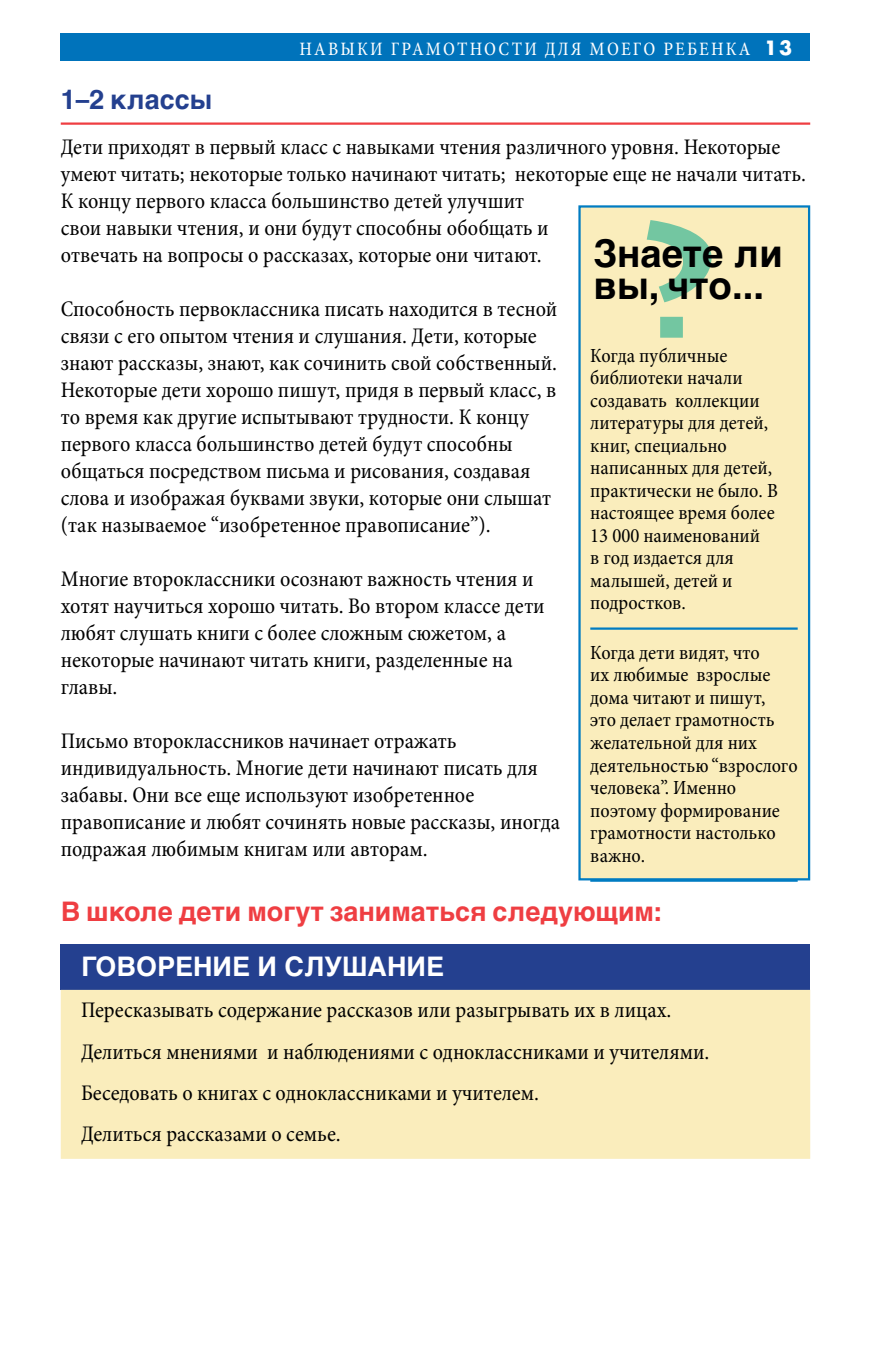
<style>
.page{position:relative;width:871px;height:1357px;background:#fff}
.page>*{position:absolute;margin:0;border:0;box-sizing:border-box;transform-origin:0 0}
.t1{font:700 162px "Lithos Pro";color:#73c6a1}
.t2{font:700 38.25px/31.5px "Helvetica Cyr";color:#000}
.t3{font:700 27px "Helvetica Cyr";color:#ef3e42}
.t4{font:700 27px "Helvetica Cyr";color:#fff}
.t5{font:700 27px "Helvetica Cyr";color:#24408f}
.t6{font:condensed 22.5px/27px "Minion Pro";color:#000}
.t7{font:condensed 20.25px/22.5px "Minion Pro";color:#000}
.t8{font:condensed 19.12px "Minion Pro";letter-spacing:.11em;color:#fff}
.s1{font-family:"Futura";font-weight:700;font-stretch:normal}
</style>
<div class="page">
<hr style="left:61px;top:122px;width:749px;height:3px;background:#ef3e42">
<div style="left:61px;top:944px;width:749px;height:46px;background:#24408f"></div>
<div style="left:61px;top:990px;width:749px;height:169px;background:#faedbc"></div>
<div style="left:61px;top:34px;width:749px;height:27px;background:#0073bb"></div>
<div style="left:579px;top:206px;width:230px;height:673px;background:#faedbc"></div>
<div style="left:578px;top:205px;width:232px;height:675px;border:2px solid #007cc2"></div>
<hr style="left:590px;top:627px;width:207px;height:3px;background:#007cc2">
<hr style="left:590px;top:879px;width:207px;height:3px;background:#007cc2">
<p class="t8" style="left:299px;top:37px;width:494px">НАВЫКИ ГРАМОТНОСТИ ДЛЯ МОЕГО РЕБЕНКА <span class="s1">13</span></p>
<p class="t5" style="left:61px;top:84px;width:153px">1–2 классы</p>
<p class="t6" style="left:61px;top:134px;width:747px">Дети приходят в первый класс с навыками чтения различного уровня. Некоторые умеют читать; некоторые только начинают читать; некоторые еще не начали читать.<br>К концу первого класса большинство детей улучшит<br>свои навыки чтения, и они будут способны обобщать и<br>отвечать на вопросы о рассказах, которые они читают.</p>
<p class="t6" style="left:61px;top:296px;width:498px">Способность первоклассника писать находится в тесной связи с его опытом чтения и слушания. Дети, которые знают рассказы, знают, как сочинить свой собственный.<br>Некоторые дети хорошо пишут, придя в первый класс, в то время как другие испытывают трудности. К концу первого класса большинство детей будут способны общаться посредством письма и рисования, создавая слова и изображая буквами звуки, которые они слышат (так называемое “изобретенное правописание”).</p>
<p class="t6" style="left:61px;top:566px;width:485px">Многие второклассники осознают важность чтения и хотят научиться хорошо читать. Во втором классе дети любят слушать книги с более сложным сюжетом, а некоторые начинают читать книги, разделенные на главы.</p>
<p class="t6" style="left:61px;top:728px;width:501px">Письмо второклассников начинает отражать индивидуальность. Многие дети начинают писать для забавы. Они все еще используют изобретенное правописание и любят сочинять новые рассказы, иногда подражая любимым книгам или авторам.</p>
<h1 class="t1" style="left:641px;top:184px;width:81px">?</h1>
<h2 class="t2" style="left:593px;top:238px;width:191px">Знаете ли вы, что...</h2>
<p class="t7" style="left:590px;top:345px;width:189px">Когда публичные библиотеки начали создавать коллекции литературы для детей, книг, специально написанных для детей, практически не было. В настоящее время более<br>13 000 наименований<br>в год издается для малышей, детей и подростков.</p>
<p class="t7" style="left:590px;top:642px;width:209px">Когда дети видят, что<br>их любимые взрослые дома читают и пишут,<br>это делает грамотность желательной для них деятельностью “взрослого человека”. Именно поэтому формирование грамотности настолько важно.</p>
<p class="t3" style="left:61px;top:896px;width:602px">В школе дети могут заниматься следующим:</p>
<p class="t4" style="left:81px;top:951px;width:36px">Гово</p>
<p class="t4" style="left:157px;top:951px;width:37px">рение</p>
<p class="t4" style="left:258px;top:951px;width:130px">и слушание</p>
<p class="t6" style="left:81px;top:990px;width:630px;line-height:41.2px">Пересказывать содержание рассказов или разыгрывать их в лицах.<br>Делиться мнениями и наблюдениями с одноклассниками и учителями.<br>Беседовать о книгах с одноклассниками и учителем.<br>Делиться рассказами о семье.</p>
</div>
